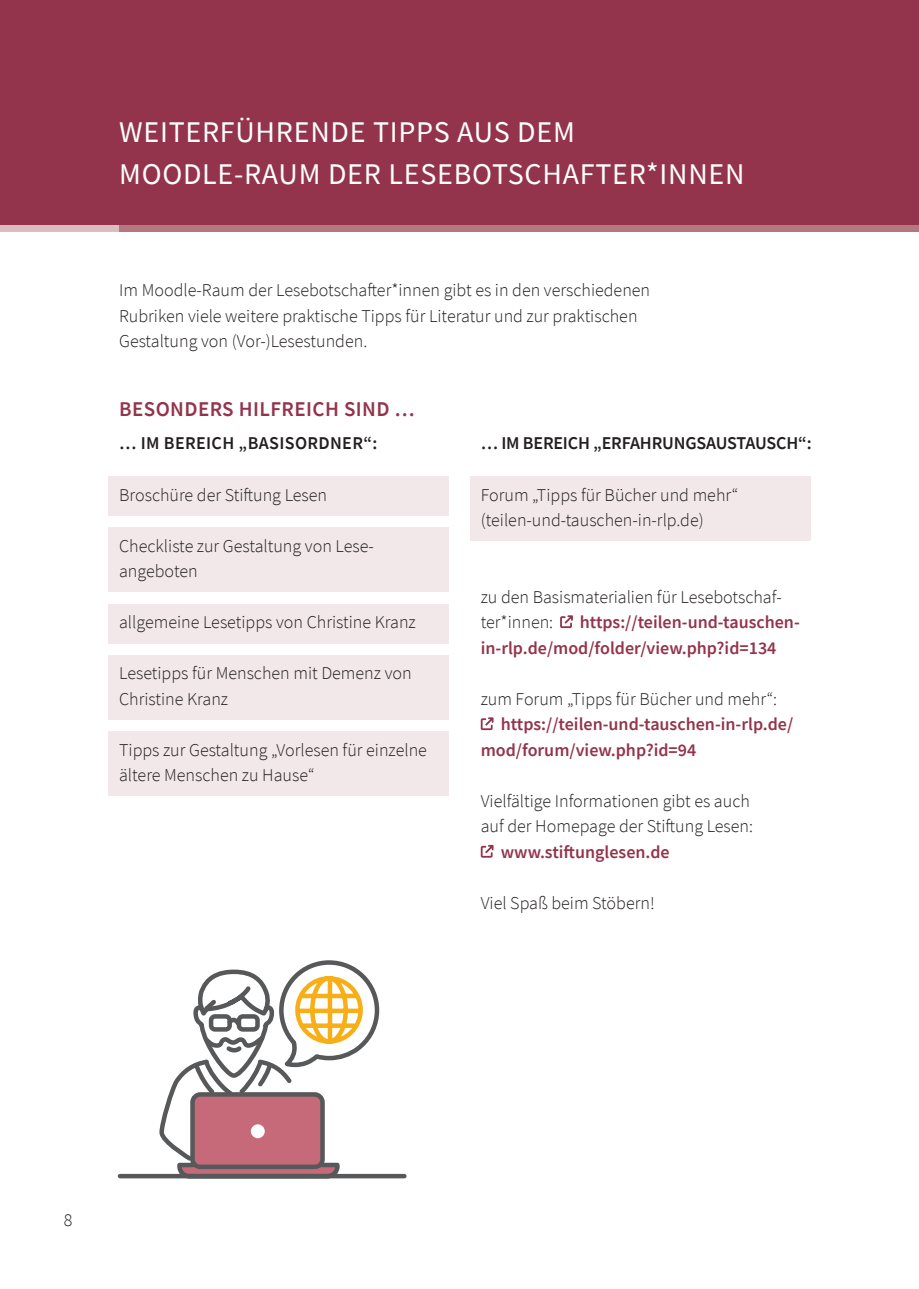
<style>
.page{position:relative;width:919px;height:1289px;background:#fff}
.page>*{position:absolute;margin:0;border:0;box-sizing:border-box;transform-origin:0 0}
.t1{font:30px/42px "Source Sans Pro";letter-spacing:.025em;color:#fff}
.t2{font:600 21px "Source Sans Pro";letter-spacing:.02em;color:#93344c}
.t3{font:300 18px/25.5px "Source Sans Pro";color:#231f20}
.t4{font:600 18px/25.5px "Source Sans Pro";color:#93344c}
.t5{font:600 18px "Source Sans Pro";letter-spacing:-.01em;color:#231f20}
.t6{font:600 18px "Source Sans Pro";letter-spacing:.02em;color:#231f20}
</style>
<div class="page">
<div style="left:0;top:0;width:918px;height:225px;background:#93344c"></div>
<div style="left:0;top:225px;width:119px;height:7px;background:#dabdbe"></div>
<div style="left:119px;top:225px;width:799px;height:7px;background:#b5787f"></div>
<div style="left:108px;top:476px;width:341px;height:39px;background:#f2e8e9"></div>
<div style="left:108px;top:527px;width:341px;height:65px;background:#f2e8e9"></div>
<div style="left:108px;top:604px;width:341px;height:39px;background:#f2e8e9"></div>
<div style="left:108px;top:655px;width:341px;height:64px;background:#f2e8e9"></div>
<div style="left:108px;top:731px;width:341px;height:65px;background:#f2e8e9"></div>
<svg style="left:117px;top:960px;width:290px;height:219px"></svg>
<div style="left:470px;top:476px;width:340px;height:65px;background:#f2e8e9"></div>
<svg style="left:560px;top:615px;width:13px;height:13px"></svg>
<svg style="left:480px;top:717px;width:13px;height:13px"></svg>
<svg style="left:480px;top:845px;width:13px;height:12px"></svg>
<h1 class="t1" style="left:119px;top:110px;width:627px">WEITERFÜHRENDE TIPPS AUS DEM<br>MOODLE-RAUM DER LESEBOTSCHAFTER*INNEN</h1>
<p class="t3" style="left:119px;top:278px;width:532px">Im Moodle-Raum der Lesebotschafter*innen gibt es in den verschiedenen<br>Rubriken viele weitere praktische Tipps für Literatur und zur praktischen<br>Gestaltung von (Vor-)Lesestunden.</p>
<p class="t2" style="left:119px;top:395px;width:297px">BESONDERS HILFREICH SIND …</p>
<p class="t6" style="left:119px;top:431px;width:260px">… IM BEREICH „BASISORDNER“:</p>
<p class="t3" style="left:119px;top:482px;width:209px">Broschüre der Stiftung Lesen</p>
<p class="t3" style="left:119px;top:533px;width:256px">Checkliste zur Gestaltung von Lese&shy;angeboten</p>
<p class="t3" style="left:119px;top:609px;width:298px">allgemeine Lesetipps von Christine Kranz</p>
<p class="t3" style="left:119px;top:660px;width:294px">Lesetipps für Menschen mit Demenz von<br>Christine Kranz</p>
<p class="t3" style="left:119px;top:737px;width:309px">Tipps zur Gestaltung „Vorlesen für einzelne ältere Menschen zu Hause“</p>
<p class="t5" style="left:480px;top:431px;width:332px">… IM BEREICH „ERFAHRUNGSAUSTAUSCH“:</p>
<p class="t3" style="left:480px;top:482px;width:259px">Forum „Tipps für Bücher und mehr“ (teilen-und-tauschen-in-rlp.de)</p>
<p class="t3" style="left:480px;top:584px;width:302px">zu den Basismaterialien für Lesebotschaf&shy;ter*innen:</p>
<p class="t4" style="left:480px;top:609px;width:320px;text-indent:99px">https://teilen-und-tauschen&shy;in-rlp.de/mod/folder/view.php?id=134</p>
<p class="t3" style="left:480px;top:686px;width:298px">zum Forum „Tipps für Bücher und mehr“:</p>
<p class="t4" style="left:480px;top:711px;width:314px;text-indent:20px">https://teilen-und-tauschen-in-rlp.de/ mod/forum/view.php?id=94</p>
<p class="t3" style="left:480px;top:788px;width:274px">Vielfältige Informationen gibt es auch auf der Homepage der Stiftung Lesen:</p>
<p class="t4" style="left:500px;top:838px;width:170px">www.stiftunglesen.de</p>
<p class="t3" style="left:480px;top:890px;width:175px">Viel Spaß beim Stöbern!</p>
<p class="t3" style="left:64px;top:1207px;width:10px">8</p>
</div>
